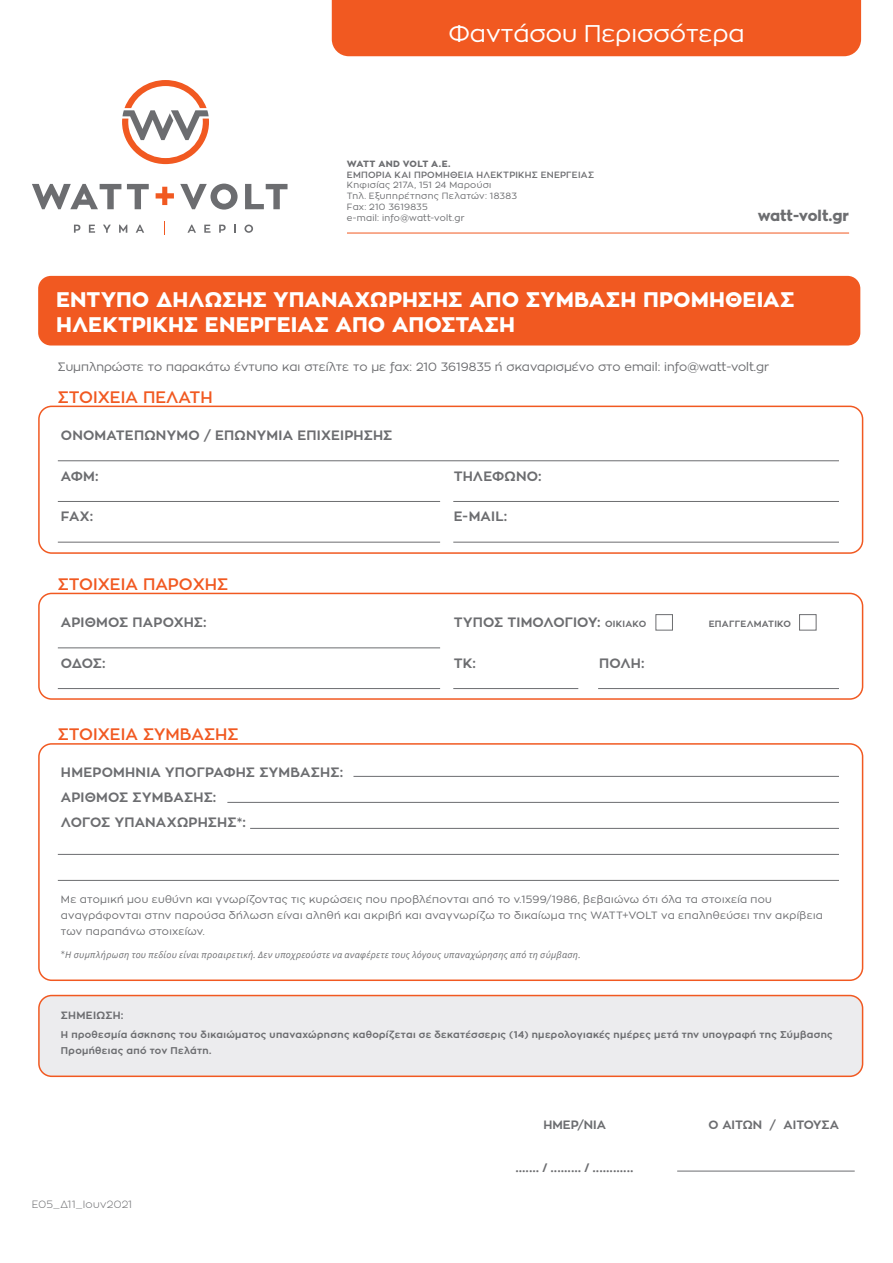
<style>
.page{position:relative;width:893px;height:1263px;background:#fff}
.page>*{position:absolute;margin:0;border:0;box-sizing:border-box;transform-origin:0 0}
.t1{font:24px "Zona Pro";color:#fff}
.t2{font:800 21px/25.2px "Zona Pro";letter-spacing:.005em;color:#fff}
.t3{font:600 16.5px "Zona Pro";color:#f15921}
.t4{font:800 15px "Zona Pro";color:#6c6d70}
.t5{font:700 13.5px "Zona Pro";letter-spacing:.01em;color:#6c6d70}
.t6{font:12px "Zona Pro";color:#6c6d70}
.t7{font:700 12px "Open Sans";color:#6c6d70}
.t8{font:700 12px "Zona Pro";color:#6c6d70}
.t9{font:10.5px/16.2px "Zona Pro";letter-spacing:.03em;color:#6c6d70}
.t10{font:300 10.5px "Zona Pro";letter-spacing:.025em;color:#6c6d70}
.t11{font:700 10.5px "Zona Pro";letter-spacing:.025em;color:#6c6d70}
.t12{font:700 9.75px/16.2px "Zona Pro";letter-spacing:.035em;color:#6c6d70}
.t13{font:italic 9px "Open Sans";letter-spacing:.03em;color:#6c6d70}
.t14{font:9px "Zona Pro";letter-spacing:.03em;color:#6c6d70}
.t15{font:600 9px "Zona Pro";letter-spacing:.025em;color:#6c6d70}
.t16{font:800 9px "Zona Pro";letter-spacing:.01em;color:#6c6d70}
.t17{font:700 9px "Zona Pro";letter-spacing:.025em;color:#6c6d70}
.s1{font-size:9px}
.s2{font-family:"Zona Pro";font-style:normal;font-size:10.5px}
</style>
<div class="page">
<div style="left:38px;top:743px;width:825px;height:238px;border:2px solid #f15921;border-radius:13px"></div>
<div style="left:38px;top:276px;width:822px;height:69px;background:#f15921;border-radius:13px"></div>
<div style="left:38px;top:406px;width:825px;height:148px;border:2px solid #f15921;border-radius:13px"></div>
<hr style="left:58px;top:460px;width:781px;height:1px;background:#6c6d70">
<hr style="left:58px;top:501px;width:382px;height:1px;background:#6c6d70">
<hr style="left:453px;top:501px;width:386px;height:1px;background:#6c6d70">
<hr style="left:58px;top:542px;width:382px;height:1px;background:#6c6d70">
<hr style="left:453px;top:542px;width:386px;height:1px;background:#6c6d70">
<hr style="left:58px;top:854px;width:781px;height:1px;background:#6c6d70">
<hr style="left:58px;top:880px;width:781px;height:1px;background:#6c6d70">
<hr style="left:677px;top:1171px;width:178px;height:1px;background:#6c6d70">
<hr style="left:353px;top:776px;width:486px;height:1px;background:#6c6d70">
<hr style="left:227px;top:802px;width:612px;height:1px;background:#6c6d70">
<hr style="left:250px;top:828px;width:589px;height:1px;background:#6c6d70">
<div style="left:39px;top:995px;width:824px;height:81px;background:#ececee;border-radius:13px"></div>
<div style="left:38px;top:995px;width:825px;height:82px;border:2px solid #f15921;border-radius:13px"></div>
<div style="left:38px;top:593px;width:825px;height:107px;border:2px solid #f15921;border-radius:13px"></div>
<hr style="left:58px;top:647px;width:382px;height:1px;background:#6c6d70">
<hr style="left:58px;top:688px;width:382px;height:1px;background:#6c6d70">
<hr style="left:453px;top:688px;width:125px;height:1px;background:#6c6d70">
<hr style="left:598px;top:688px;width:241px;height:1px;background:#6c6d70">
<div style="left:656px;top:614px;width:17px;height:16px;border:1px solid #6c6d70"></div>
<div style="left:799px;top:614px;width:17px;height:16px;border:1px solid #6c6d70"></div>
<div style="left:332px;top:0;width:529px;height:56px;background:#f15921"></div>
<svg style="left:122px;top:80px;width:87px;height:84px"></svg>
<svg style="left:32px;top:184px;width:89px;height:25px"></svg>
<svg style="left:127px;top:184px;width:22px;height:25px"></svg>
<svg style="left:156px;top:187px;width:18px;height:18px"></svg>
<svg style="left:180px;top:184px;width:58px;height:26px"></svg>
<svg style="left:245px;top:184px;width:43px;height:25px"></svg>
<svg style="left:74px;top:225px;width:6px;height:8px"></svg>
<svg style="left:89px;top:225px;width:6px;height:8px"></svg>
<svg style="left:103px;top:225px;width:8px;height:8px"></svg>
<svg style="left:119px;top:225px;width:8px;height:8px"></svg>
<svg style="left:136px;top:225px;width:8px;height:8px"></svg>
<svg style="left:164px;top:221px;width:1px;height:14px"></svg>
<svg style="left:187px;top:225px;width:9px;height:8px"></svg>
<svg style="left:204px;top:225px;width:6px;height:8px"></svg>
<svg style="left:219px;top:225px;width:7px;height:8px"></svg>
<svg style="left:234px;top:225px;width:2px;height:8px"></svg>
<svg style="left:244px;top:225px;width:9px;height:8px"></svg>
<hr style="left:347px;top:233px;width:502px;height:1px;background:#f15921">
<p class="t1" style="left:448px;top:18px;width:298px">Φαντάσου Περισσότερα</p>
<p class="t16" style="left:347px;top:158px;width:105px">WATT AND VOLT A.E.</p>
<p class="t15" style="left:347px;top:169px;width:248px">ΕΜΠΟΡΙΑ ΚΑΙ ΠΡΟΜΗΘΕΙΑ ΗΛΕΚΤΡΙΚΗΣ ΕΝΕΡΓΕΙΑΣ</p>
<p class="t14" style="left:347px;top:180px;width:146px">Κηφισίας 217Α, 151 24 Μαρούσι</p>
<p class="t14" style="left:347px;top:190px;width:171px">Τηλ. Εξυπηρέτησης Πελατών: 18383</p>
<p class="t14" style="left:347px;top:201px;width:82px">Fax: 210 3619835</p>
<p class="t14" style="left:347px;top:212px;width:119px">e-mail: info@watt-volt.gr</p>
<p class="t4" style="left:758px;top:206px;width:93px">watt-volt.gr</p>
<p class="t2" style="left:56px;top:287px;width:740px">ΕΝΤΥΠΟ ΔΗΛΩΣΗΣ ΥΠΑΝΑΧΩΡΗΣΗΣ ΑΠΟ ΣΥΜΒΑΣΗ ΠΡΟΜΗΘΕΙΑΣ<br>ΗΛΕΚΤΡΙΚΗΣ ΕΝΕΡΓΕΙΑΣ ΑΠΟ ΑΠΟΣΤΑΣΗ</p>
<p class="t6" style="left:58px;top:359px;width:713px">Συμπληρώστε το παρακάτω έντυπο και στείλτε το με fax: 210 3619835 ή σκαναρισμένο στο email: info@watt-volt.gr</p>
<p class="t3" style="left:58px;top:386px;width:156px">ΣΤΟΙΧΕΙΑ ΠΕΛΑΤΗ</p>
<p class="t5" style="left:61px;top:426px;width:333px">ΟΝΟΜΑΤΕΠΩΝΥΜΟ / ΕΠΩΝΥΜΙΑ ΕΠΙΧΕΙΡΗΣΗΣ</p>
<p class="t5" style="left:61px;top:467px;width:39px">ΑΦΜ:</p>
<p class="t5" style="left:454px;top:467px;width:89px">ΤΗΛΕΦΩΝΟ:</p>
<p class="t5" style="left:61px;top:507px;width:34px">FAX:</p>
<p class="t5" style="left:454px;top:507px;width:55px">E-MAIL:</p>
<p class="t3" style="left:58px;top:573px;width:172px">ΣΤΟΙΧΕΙΑ ΠΑΡΟΧΗΣ</p>
<p class="t5" style="left:61px;top:613px;width:147px">ΑΡΙΘΜΟΣ ΠΑΡΟΧΗΣ:</p>
<p class="t5" style="left:454px;top:613px;width:194px">ΤΥΠΟΣ ΤΙΜΟΛΟΓΙΟΥ: <span class="s1">ΟΙΚΙΑΚΟ</span></p>
<p class="t17" style="left:709px;top:617px;width:84px">ΕΠΑΓΓΕΛΜΑΤΙΚΟ</p>
<p class="t5" style="left:61px;top:654px;width:46px">ΟΔΟΣ:</p>
<p class="t5" style="left:454px;top:654px;width:24px">ΤΚ:</p>
<p class="t5" style="left:599px;top:654px;width:47px">ΠΟΛΗ:</p>
<p class="t3" style="left:58px;top:724px;width:182px">ΣΤΟΙΧΕΙΑ ΣΥΜΒΑΣΗΣ</p>
<p class="t5" style="left:61px;top:763px;width:284px">ΗΜΕΡΟΜΗΝΙΑ ΥΠΟΓΡΑΦΗΣ ΣΥΜΒΑΣΗΣ:</p>
<p class="t5" style="left:61px;top:789px;width:157px">ΑΡΙΘΜΟΣ ΣΥΜΒΑΣΗΣ:</p>
<p class="t5" style="left:61px;top:814px;width:187px">ΛΟΓΟΣ ΥΠΑΝΑΧΩΡΗΣΗΣ*:</p>
<p class="t9" style="left:61px;top:891px;width:763px">Με ατομική μου ευθύνη και γνωρίζοντας τις κυρώσεις που προβλέπονται από το ν.1599/1986, βεβαιώνω ότι όλα τα στοιχεία που αναγράφονται στην παρούσα δήλωση είναι αληθή και ακριβή και αναγνωρίζω το δικαίωμα της WATT+VOLT να επαληθεύσει την ακρίβεια των παραπάνω στοιχείων.</p>
<p class="t13" style="left:61px;top:948px;width:521px"><span class="s2">*</span>H συμπλήρωση του πεδίου είναι προαιρετική. Δεν υποχρεούστε να αναφέρετε τους λόγους υπαναχώρησης από τη σύμβαση.</p>
<p class="t11" style="left:61px;top:1008px;width:64px">ΣΗΜΕΙΩΣΗ:</p>
<p class="t12" style="left:61px;top:1026px;width:773px">Η προθεσμία άσκησης του δικαιώματος υπαναχώρησης καθορίζεται σε δεκατέσσερις (14) ημερολογιακές ημέρες μετά την υπογραφή της Σύμβασης<br>Προμήθειας από τον Πελάτη.</p>
<p class="t10" style="left:32px;top:1198px;width:102px">Ε05_Δ11_Ιουν2021</p>
<p class="t8" style="left:543px;top:1116px;width:64px">ΗΜΕΡ/ΝΙΑ</p>
<p class="t8" style="left:708px;top:1116px;width:132px">Ο ΑΙΤΩΝ / ΑΙΤΟΥΣΑ</p>
<p class="t7" style="left:515px;top:1159px;width:120px">....... / ......... / ............</p>
</div>
